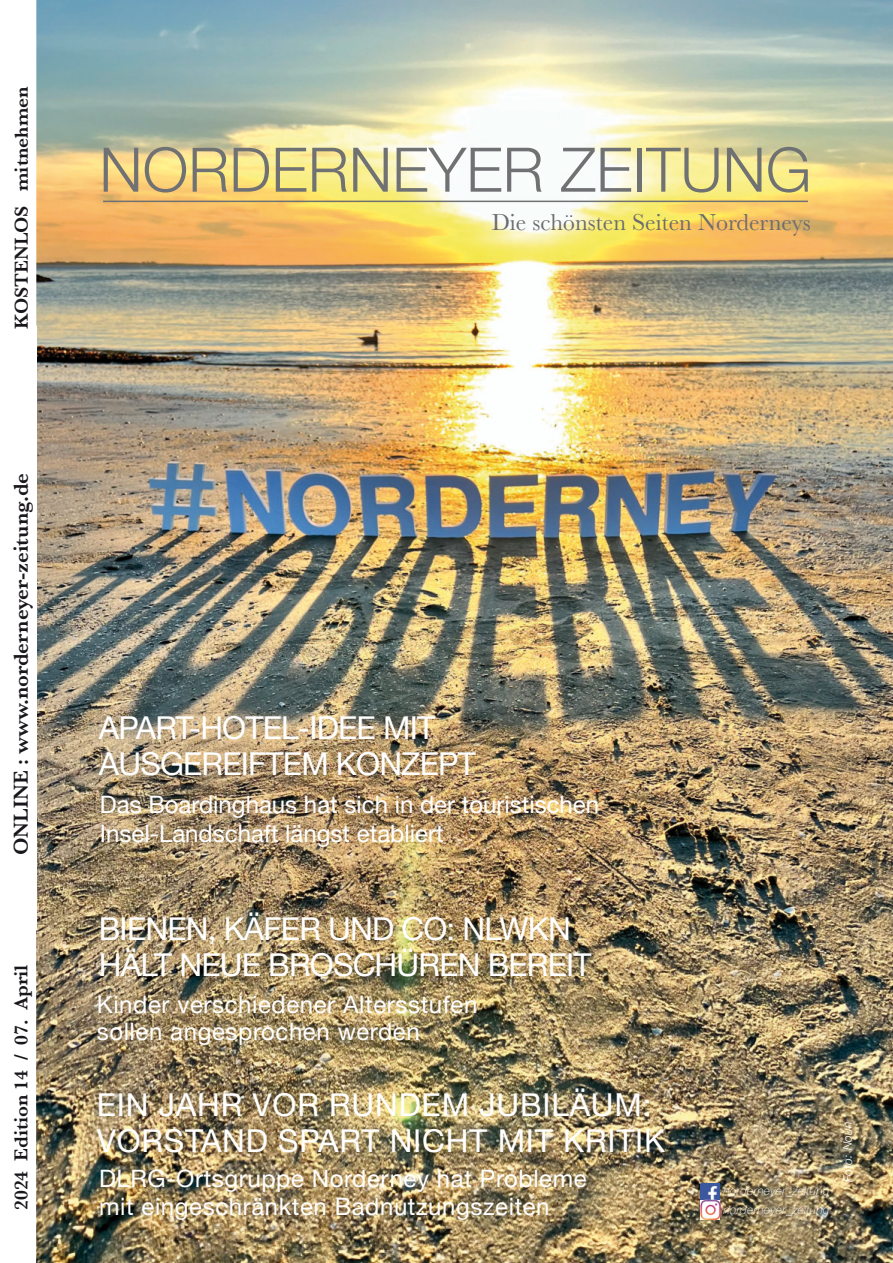
<style>
.page{position:relative;width:893px;height:1263px;background:#fff}
.page>*{position:absolute;margin:0;border:0;box-sizing:border-box;transform-origin:0 0}
.t1{font:300 61.5px "Helvetica Neue";color:#707173}
.t2{font:31.5px/36px "Helvetica Neue";letter-spacing:-.025em;color:#fff}
.t3{font:31.5px/36px "Helvetica Neue";letter-spacing:.025em;color:#fff}
.t4{font:24px/28.5px "Helvetica Neue";letter-spacing:.025em;color:#fff}
.t5{font:24px/28.5px "Helvetica Neue";color:#fff}
.t6{font:24px "Baskerville";color:#6c6c6e}
.t7{font:600 21px "Baskerville";color:#1a171c}
.t8{font:600 19.5px "Baskerville";color:#1a171c}
.t9{font:italic 100 12px/19.8px "Helvetica Neue";letter-spacing:.025em;color:#fff}
.t10{font:italic 300 12px "Helvetica Neue";letter-spacing:.025em;color:#fff}
</style>
<div class="page">
<img style="left:36px;top:0;width:857px;height:1263px">
<img style="left:701px;top:1183px;width:18px;height:15px">
<img style="left:698px;top:1198px;width:26px;height:24px">
<hr style="left:103px;top:201px;width:705px;height:1px;background:#707173">
<p class="t8" style="left:15px;top:329px;width:244px;rotate:-90deg">KOSTENLOS mitnehmen</p>
<p class="t7" style="left:14px;top:855px;width:384px;rotate:-90deg">ONLINE : www.norderneyer-zeitung.de</p>
<p class="t8" style="left:14px;top:1210px;width:247px;rotate:-90deg">2024 Edition 14 / 07. April</p>
<h1 class="t1" style="left:99px;top:134px;width:714px">NORDERNEYER ZEITUNG</h1>
<p class="t6" style="left:492px;top:214px;width:320px">Die schönsten Seiten Norderneys</p>
<h2 class="t2" style="left:99px;top:710px;width:379px">APART-HOTEL-IDEE MIT<br>AUSGEREIFTEM KONZEPT</h2>
<p class="t5" style="left:100px;top:791px;width:501px">Das Boardinghaus hat sich in der touristischen<br>Insel-Landschaft längst etabliert</p>
<h2 class="t2" style="left:99px;top:911px;width:494px">BIENEN, KÄFER UND CO: NLWKN<br>HÄLT NEUE BROSCHÜREN BEREIT</h2>
<p class="t4" style="left:97px;top:992px;width:382px;line-height:27px">Kinder verschiedener Altersstufen sollen angesprochen werden</p>
<h2 class="t3" style="left:97px;top:1087px;width:570px">EIN JAHR VOR RUNDEM JUBILÄUM:<br>VORSTAND SPART NICHT MIT KRITIK</h2>
<p class="t4" style="left:99px;top:1164px;width:489px">DLRG-Ortsgruppe Norderney hat Probleme mit eingeschränkten Badnutzungszeiten</p>
<p class="t9" style="left:723px;top:1181px;width:107px">norderneyer_zeitung norderneyer_zeitung</p>
<p class="t10" style="left:841px;top:1182px;width:62px;rotate:-90deg">Foto: Noun</p>
</div>
